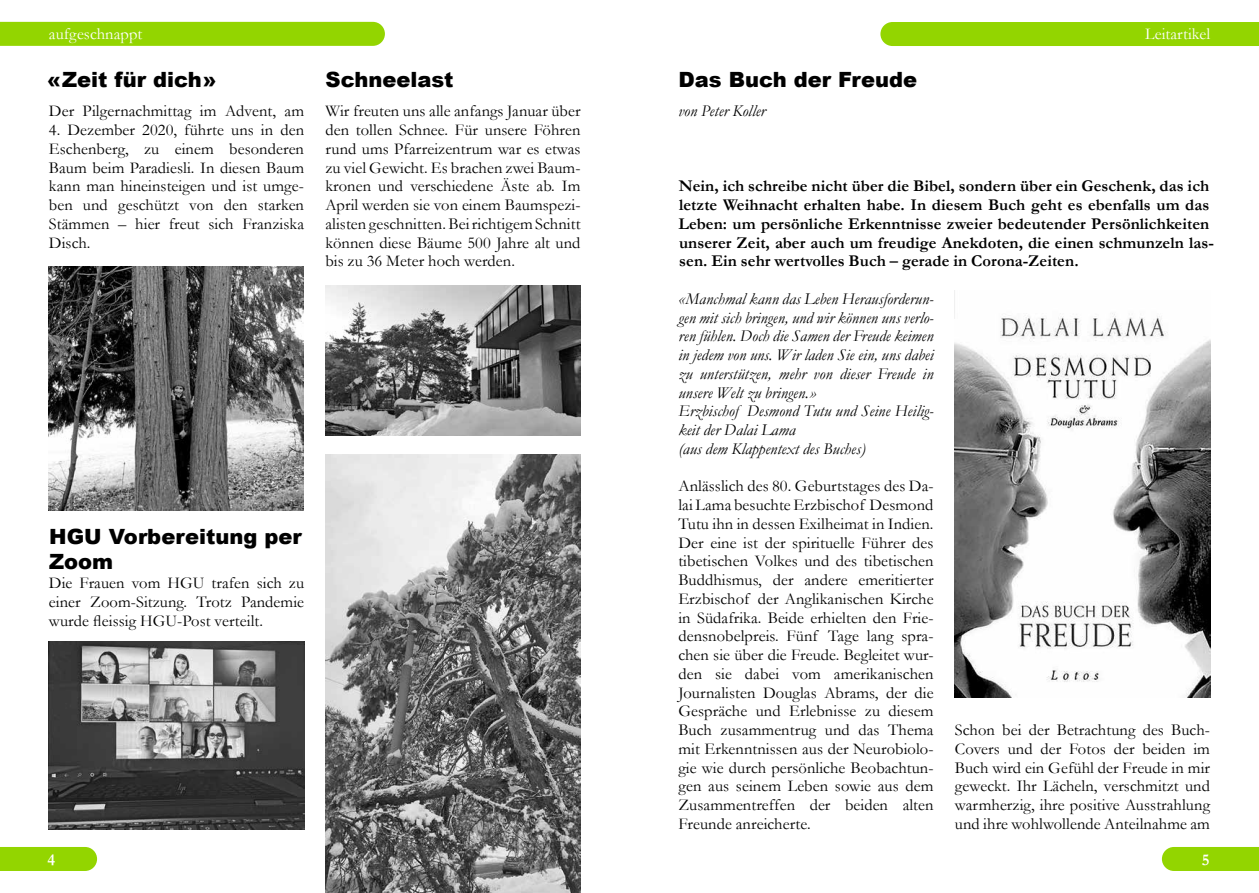
<style>
.page{position:relative;width:1259px;height:893px;background:#fff}
.page>*{position:absolute;margin:0;border:0;box-sizing:border-box;transform-origin:0 0}
.t1{font:900 21px/25.2px "Arial";color:#000}
.t2{font:16.5px/18.8px "Garamond";letter-spacing:.005em;color:#000;text-align:justify}
.t3{font:italic 16.5px/18.8px "Garamond";letter-spacing:.005em;color:#000}
.t4{font:700 16.5px/18.8px "Garamond";letter-spacing:.005em;color:#000}
.t5{font:16.5px "Garamond";letter-spacing:.005em;color:#fff}
.t6{font:700 16.5px "Garamond";color:#fff}
</style>
<div class="page">
<div style="left:0;top:847px;width:97px;height:24px;background:#93d500"></div>
<div style="left:1162px;top:847px;width:97px;height:24px;background:#93d500"></div>
<img style="left:325px;top:454px;width:255px;height:439px">
<div style="left:0;top:22px;width:385px;height:24px;background:#93d500"></div>
<div style="left:880px;top:22px;width:379px;height:24px;background:#93d500"></div>
<img style="left:954px;top:291px;width:256px;height:407px">
<img style="left:49px;top:641px;width:255px;height:188px">
<img style="left:48px;top:266px;width:256px;height:244px">
<img style="left:325px;top:285px;width:256px;height:150px">
<p class="t5" style="left:49px;top:24px;width:95px">aufgeschnappt</p>
<p class="t5" style="left:1145px;top:24px;width:67px">Leitartikel</p>
<p class="t1" style="left:678px;top:66px;width:240px">Das Buch der Freude</p>
<p class="t3" style="left:678px;top:101px;width:89px">von Peter Koller</p>
<p class="t1" style="left:47px;top:66px;width:171px">«Zeit für dich»</p>
<p class="t2" style="left:49px;top:102px;width:257px">Der Pilgernachmittag im Advent, am</p>
<p class="t2" style="left:49px;top:120px;width:257px">4. Dezember 2020, führte uns in den Eschenberg, zu einem besonderen Baum beim Paradiesli. In diesen Baum kann man hineinsteigen und ist umge&shy;ben und geschützt von den starken Stämmen – hier freut sich Franziska Disch.</p>
<p class="t1" style="left:325px;top:66px;width:129px">Schneelast</p>
<p class="t2" style="left:325px;top:102px;width:257px">Wir freuten uns alle anfangs Januar über den tollen Schnee. Für unsere Föhren rund ums Pfarreizentrum war es etwas zu viel Gewicht. Es brachen zwei Baum&shy;kronen und verschiedene Äste ab. Im April werden sie von einem Baumspezi&shy;alisten geschnitten. Bei richtigem Schnitt können diese Bäume 500 Jahre alt und bis zu 36 Meter hoch werden.</p>
<p class="t4" style="left:678px;top:176px;width:537px">Nein, ich schreibe nicht über die Bibel, sondern über ein Geschenk, das ich letzte Weihnacht erhalten habe. In diesem Buch geht es ebenfalls um das Leben: um persönliche Erkenntnisse zweier bedeutender Persönlichkeiten unserer Zeit, aber auch um freudige Anekdoten, die einen schmunzeln las&shy;sen. Ein sehr wertvolles Buch – gerade in Corona-Zeiten.</p>
<p class="t1" style="left:49px;top:523px;width:254px">HGU Vorbereitung per<br>Zoom</p>
<p class="t2" style="left:49px;top:573px;width:257px">Die Frauen vom HGU trafen sich zu einer Zoom-Sitzung. Trotz Pandemie wurde fleissig HGU-Post verteilt.</p>
<p class="t3" style="left:678px;top:289px;width:257px">«Manchmal kann das Leben Herausforderun&shy;gen mit sich bringen, und wir können uns verlo&shy;ren fühlen. Doch die Samen der Freude keimen in jedem von uns. Wir laden Sie ein, uns dabei zu unterstützen, mehr von dieser Freude in unsere Welt zu bringen.»<br>Erzbischof Desmond Tutu und Seine Heilig&shy;keit der Dalai Lama<br>(aus dem Klappentext des Buches)</p>
<p class="t2" style="left:678px;top:477px;width:257px">Anlässlich des 80. Geburtstages des Da&shy;lai Lama besuchte Erzbischof Desmond Tutu ihn in dessen Exilheimat in Indien.<br>Der eine ist der spirituelle Führer des tibetischen Volkes und des tibetischen Buddhismus, der andere emeritierter Erzbischof der Anglikanischen Kirche in Südafrika. Beide erhielten den Frie&shy;densnobelpreis. Fünf Tage lang spra&shy;chen sie über die Freude. Begleitet wur&shy;den sie dabei vom amerikanischen Journalisten Douglas Abrams, der die Gespräche und Erlebnisse zu diesem Buch zusammentrug und das Thema mit Erkenntnissen aus der Neurobiolo&shy;gie wie durch persönliche Beobachtun&shy;gen aus seinem Leben sowie aus dem Zusammentreffen der beiden alten Freunde anreicherte.</p>
<p class="t2" style="left:955px;top:720px;width:257px">Schon bei der Betrachtung des Buch-Covers und der Fotos der beiden im Buch wird ein Gefühl der Freude in mir geweckt. Ihr Lächeln, verschmitzt und warmherzig, ihre positive Ausstrahlung und ihre wohlwollende Anteilnahme am</p>
<p class="t6" style="left:48px;top:850px;width:9px">4</p>
<p class="t6" style="left:1201px;top:850px;width:9px">5</p>
</div>
